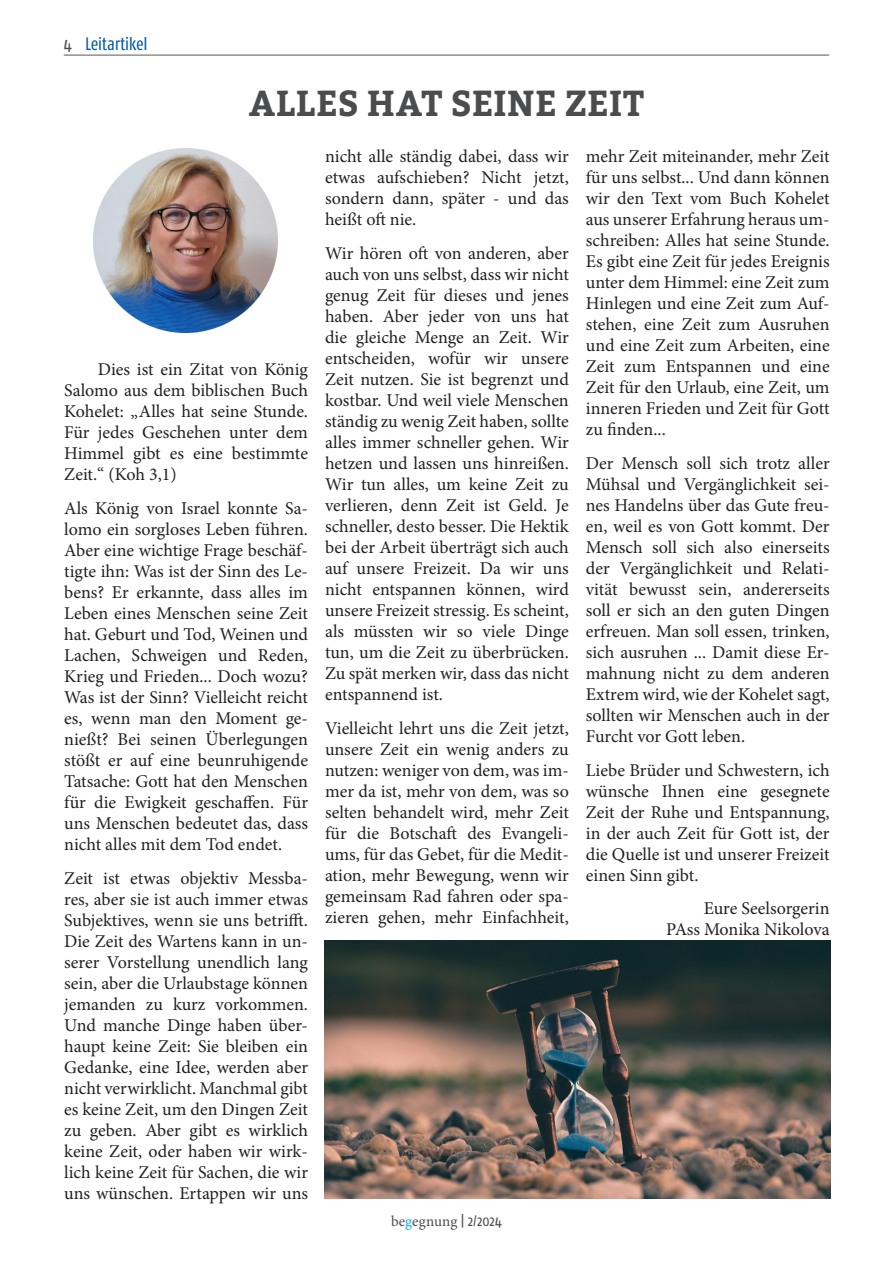
<style>
.page{position:relative;width:893px;height:1263px;background:#fff}
.page>*{position:absolute;margin:0;border:0;box-sizing:border-box;transform-origin:0 0}
.Hauptüberschrift{font:700 36px "Bitter";letter-spacing:.01em;color:#4b4c4d}
.Lesetext{font:18px/21px "Minion Pro";color:#231f20;text-align:justify}
.t1{font:18px "Fago Co";letter-spacing:-.01em;color:#0158a6}
.t2{font:15px "Minion Pro";letter-spacing:.005em;color:#4b4c4d}
.s1{color:#4b4c4d}
.s2{color:#00aeef}
.s3{font-family:"Fago Co"}
</style>
<div class="page">
<hr style="left:64px;top:55px;width:765px;height:1px;background:#57585a">
<img style="left:94px;top:149px;width:184px;height:184px">
<img style="left:325px;top:940px;width:506px;height:259px">
<p class="t1" style="left:64px;top:34px;width:85px"><span class="s1">4</span> Leitartikel</p>
<p class="Hauptüberschrift" style="left:249px;top:81px;width:397px">ALLES HAT SEINE ZEIT</p>
<p class="Lesetext" style="left:64px;top:359px;width:245px;text-indent:34px">Dies ist ein Zitat von König Salomo aus dem biblischen Buch Kohelet: „Alles hat seine Stunde.<br>Für jedes Geschehen unter dem Himmel gibt es eine bestimmte Zeit.“ (Koh 3,1)</p>
<p class="Lesetext" style="left:64px;top:498px;width:245px">Als König von Israel konnte Sa&shy;lomo ein sorgloses Leben führen.<br>Aber eine wichtige Frage beschäf&shy;tigte ihn: Was ist der Sinn des Le&shy;bens? Er erkannte, dass alles im Leben eines Menschen seine Zeit hat. Geburt und Tod, Weinen und Lachen, Schweigen und Reden, Krieg und Frieden... Doch wozu?<br>Was ist der Sinn? Vielleicht reicht es, wenn man den Moment ge&shy;nießt? Bei seinen Überlegungen stößt er auf eine beunruhigende Tatsache: Gott hat den Menschen für die Ewigkeit geschaffen. Für uns Menschen bedeutet das, dass nicht alles mit dem Tod endet.</p>
<p class="Lesetext" style="left:64px;top:868px;width:245px">Zeit ist etwas objektiv Messba&shy;res, aber sie ist auch immer etwas Subjektives, wenn sie uns betrifft.<br>Die Zeit des Wartens kann in un&shy;serer Vorstellung unendlich lang sein, aber die Urlaubstage können jemanden zu kurz vorkommen.<br>Und manche Dinge haben über&shy;haupt keine Zeit: Sie bleiben ein Gedanke, eine Idee, werden aber nicht verwirklicht. Manchmal gibt es keine Zeit, um den Dingen Zeit zu geben. Aber gibt es wirklich keine Zeit, oder haben wir wirk&shy;lich keine Zeit für Sachen, die wir uns wünschen. Ertappen wir uns</p>
<p class="Lesetext" style="left:325px;top:146px;width:245px">nicht alle ständig dabei, dass wir etwas aufschieben? Nicht jetzt, sondern dann, später - und das heißt oft nie.</p>
<p class="Lesetext" style="left:325px;top:243px;width:245px">Wir hören oft von anderen, aber auch von uns selbst, dass wir nicht genug Zeit für dieses und jenes haben. Aber jeder von uns hat die gleiche Menge an Zeit. Wir entscheiden, wofür wir unsere Zeit nutzen. Sie ist begrenzt und kostbar. Und weil viele Menschen ständig zu wenig Zeit haben, sollte alles immer schneller gehen. Wir hetzen und lassen uns hinreißen.<br>Wir tun alles, um keine Zeit zu verlieren, denn Zeit ist Geld. Je schneller, desto besser. Die Hektik bei der Arbeit überträgt sich auch auf unsere Freizeit. Da wir uns nicht entspannen können, wird unsere Freizeit stressig. Es scheint, als müssten wir so viele Dinge tun, um die Zeit zu überbrücken.<br>Zu spät merken wir, dass das nicht entspannend ist.</p>
<p class="Lesetext" style="left:325px;top:717px;width:245px">Vielleicht lehrt uns die Zeit jetzt, unsere Zeit ein wenig anders zu nutzen: weniger von dem, was im&shy;mer da ist, mehr von dem, was so selten behandelt wird, mehr Zeit für die Botschaft des Evangeli&shy;ums, für das Gebet, für die Medit&shy;ation, mehr Bewegung, wenn wir gemeinsam Rad fahren oder spa&shy;zieren gehen, mehr Einfachheit,</p>
<p class="Lesetext" style="left:586px;top:146px;width:245px">mehr Zeit miteinander, mehr Zeit für uns selbst... Und dann können wir den Text vom Buch Kohelet aus unserer Erfahrung heraus um&shy;schreiben: Alles hat seine Stunde.<br>Es gibt eine Zeit für jedes Ereignis unter dem Himmel: eine Zeit zum Hinlegen und eine Zeit zum Auf&shy;stehen, eine Zeit zum Ausruhen und eine Zeit zum Arbeiten, eine Zeit zum Entspannen und eine Zeit für den Urlaub, eine Zeit, um inneren Frieden und Zeit für Gott zu finden...</p>
<p class="Lesetext" style="left:586px;top:453px;width:245px">Der Mensch soll sich trotz aller Mühsal und Vergänglichkeit sei&shy;nes Handelns über das Gute freu&shy;en, weil es von Gott kommt. Der Mensch soll sich also einerseits der Vergänglichkeit und Relati&shy;vität bewusst sein, andererseits soll er sich an den guten Dingen erfreuen. Man soll essen, trinken, sich ausruhen ... Damit diese Er&shy;mahnung nicht zu dem anderen Extrem wird, wie der Kohelet sagt, sollten wir Menschen auch in der Furcht vor Gott leben.</p>
<p class="Lesetext" style="left:586px;top:759px;width:245px">Liebe Brüder und Schwestern, ich wünsche Ihnen eine gesegnete Zeit der Ruhe und Entspannung, in der auch Zeit für Gott ist, der die Quelle ist und unserer Freizeit einen Sinn gibt.</p>
<p class="Lesetext" style="left:666px;top:898px;width:165px;text-align:right">Eure Seelsorgerin<br>PAss Monika Nikolova</p>
<p class="t2" style="left:391px;top:1211px;width:112px">be<span class="s2">g</span>egnung <span class="s3">| 2/2024</span></p>
</div>
